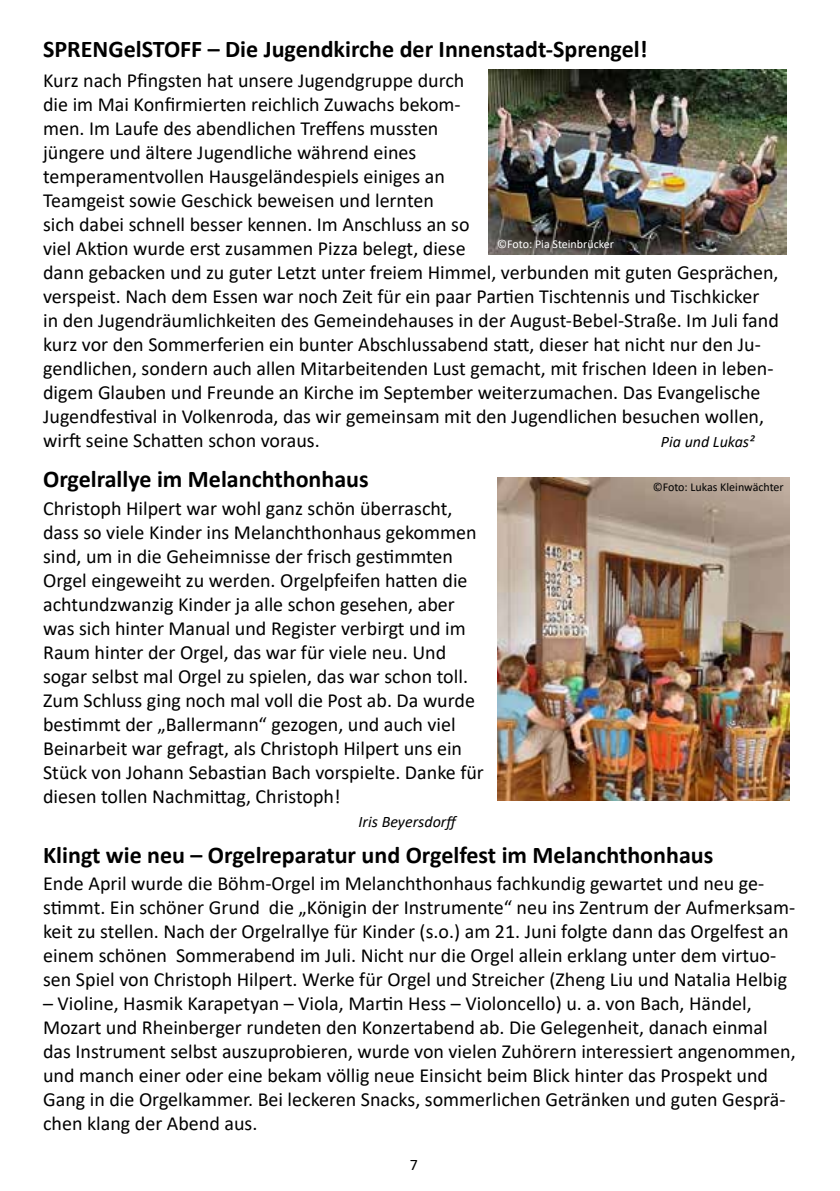
<style>
.page{position:relative;width:840px;height:1191px;background:#fff}
.page>*{position:absolute;margin:0;border:0;box-sizing:border-box;transform-origin:0 0}
.t1{font:700 24px "Calibri";color:#000}
.t2{font:20px/24px "Calibri";color:#000}
.t3{font:italic 16px "Calibri";color:#000}
.t4{font:16px "Calibri";color:#000}
.t5{font:12px "Calibri";color:#000}
.t6{font:12px "Calibri";color:#fff}
</style>
<div class="page">
<img style="left:497px;top:477px;width:291px;height:323px">
<img style="left:488px;top:70px;width:297px;height:185px">
<p class="t1" style="left:43px;top:32px;width:605px">SPRENGelSTOFF – Die Jugendkirche der Innenstadt-Sprengel!</p>
<p class="t2" style="left:43px;top:68px;width:736px">Kurz nach Pfingsten hat unsere Jugendgruppe durch<br>die im Mai Konfirmierten reichlich Zuwachs bekom-<br>men. Im Laufe des abendlichen Treffens mussten<br>jüngere und ältere Jugendliche während eines<br>temperamentvollen Hausgeländespiels einiges an<br>Teamgeist sowie Geschick beweisen und lernten<br>sich dabei schnell besser kennen. Im Anschluss an so<br>viel Aktion wurde erst zusammen Pizza belegt, diese<br>dann gebacken und zu guter Letzt unter freiem Himmel, verbunden mit guten Gesprächen, verspeist. Nach dem Essen war noch Zeit für ein paar Partien Tischtennis und Tischkicker in den Jugendräumlichkeiten des Gemeindehauses in der August-Bebel-Straße. Im Juli fand kurz vor den Sommerferien ein bunter Abschlussabend statt, dieser hat nicht nur den Ju&shy;gendlichen, sondern auch allen Mitarbeitenden Lust gemacht, mit frischen Ideen in leben&shy;digem Glauben und Freunde an Kirche im September weiterzumachen. Das Evangelische Jugendfestival in Volkenroda, das wir gemeinsam mit den Jugendlichen besuchen wollen, wirft seine Schatten schon voraus.</p>
<p class="t6" style="left:497px;top:236px;width:118px">©Foto: Pia Steinbrücker</p>
<p class="t3" style="left:660px;top:430px;width:95px">Pia und Lukas²</p>
<p class="t1" style="left:43px;top:462px;width:327px">Orgelrallye im Melanchthonhaus</p>
<p class="t2" style="left:43px;top:495px;width:442px">Christoph Hilpert war wohl ganz schön überrascht, dass so viele Kinder ins Melanchthonhaus gekommen sind, um in die Geheimnisse der frisch gestimmten Orgel eingeweiht zu werden. Orgelpfeifen hatten die achtundzwanzig Kinder ja alle schon gesehen, aber was sich hinter Manual und Register verbirgt und im Raum hinter der Orgel, das war für viele neu. Und sogar selbst mal Orgel zu spielen, das war schon toll.<br>Zum Schluss ging noch mal voll die Post ab. Da wurde bestimmt der „Ballermann“ gezogen, und auch viel Beinarbeit war gefragt, als Christoph Hilpert uns ein Stück von Johann Sebastian Bach vorspielte. Danke für diesen tollen Nachmittag, Christoph!</p>
<p class="t3" style="left:358px;top:810px;width:102px">Iris Beyersdorff</p>
<p class="t5" style="left:652px;top:478px;width:132px">©Foto: Lukas Kleinwächter</p>
<p class="t1" style="left:43px;top:838px;width:671px">Klingt wie neu – Orgelreparatur und Orgelfest im Melanchthonhaus</p>
<p class="t2" style="left:43px;top:871px;width:753px">Ende April wurde die Böhm-Orgel im Melanchthonhaus fachkundig gewartet und neu ge&shy;stimmt. Ein schöner Grund die „Königin der Instrumente“ neu ins Zentrum der Aufmerksam&shy;keit zu stellen. Nach der Orgelrallye für Kinder (s.o.) am 21. Juni folgte dann das Orgelfest an einem schönen Sommerabend im Juli. Nicht nur die Orgel allein erklang unter dem virtuo&shy;sen Spiel von Christoph Hilpert. Werke für Orgel und Streicher (Zheng Liu und Natalia Helbig</p>
<p class="t2" style="left:43px;top:991px;width:753px">– Violine, Hasmik Karapetyan – Viola, Martin Hess – Violoncello) u. a. von Bach, Händel, Mozart und Rheinberger rundeten den Konzertabend ab. Die Gelegenheit, danach einmal das Instrument selbst auszuprobieren, wurde von vielen Zuhörern interessiert angenommen, und manch einer oder eine bekam völlig neue Einsicht beim Blick hinter das Prospekt und Gang in die Orgelkammer. Bei leckeren Snacks, sommerlichen Getränken und guten Gesprä&shy;chen klang der Abend aus.</p>
<p class="t4" style="left:410px;top:1154px;width:10px">7</p>
</div>
